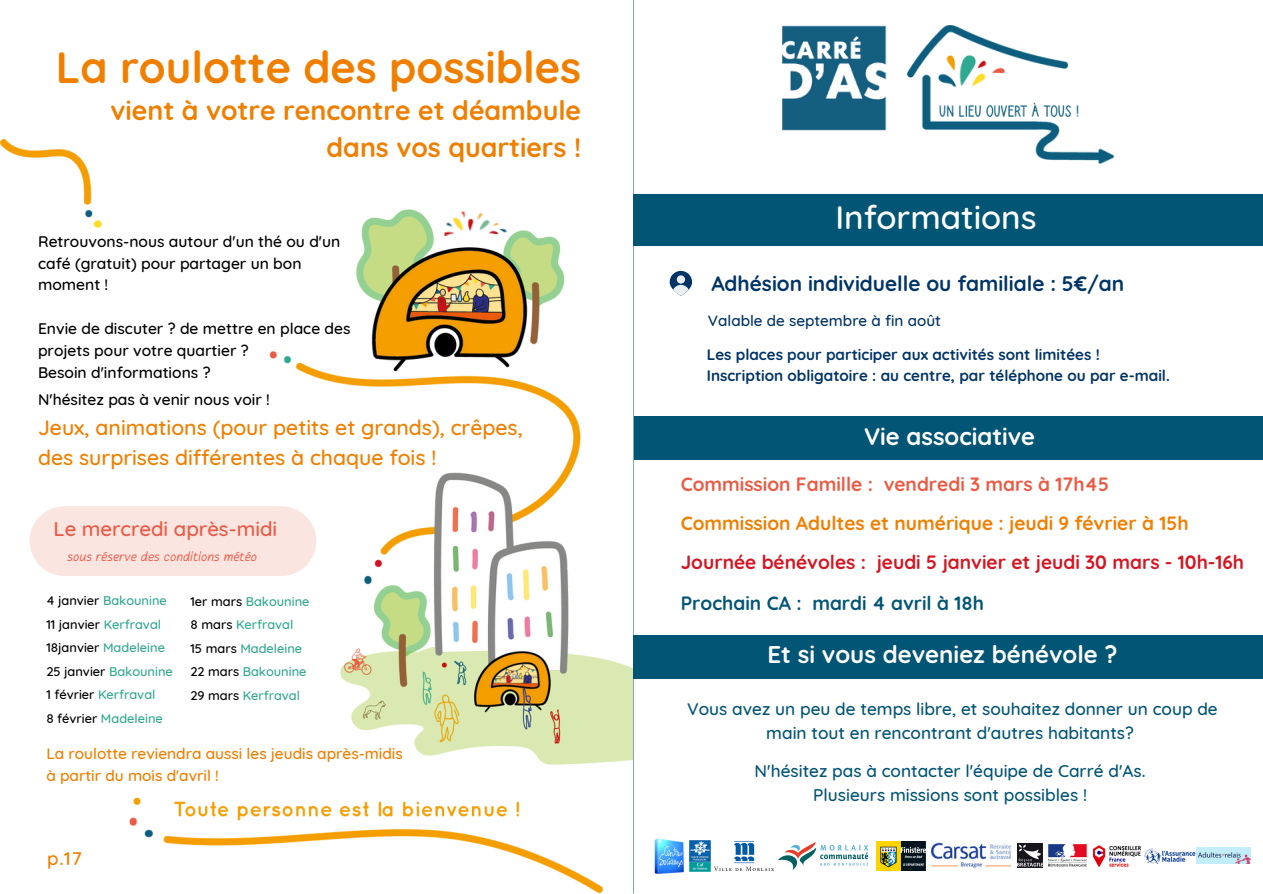
<style>
.page{position:relative;width:1263px;height:894px;background:#fff}
.page>*{position:absolute;margin:0;border:0;box-sizing:border-box;transform-origin:0 0}
.t1{font:700 43.65px "Quicksand";color:#f07f00}
.t2{font:500 33.15px "Quicksand";color:#fff}
.t3{font:700 26.85px/37.2px "Quicksand";color:#f07f00;text-align:right}
.t4{font:700 24.15px "Quicksand";color:#fff}
.t5{font:700 24px "Quicksand";color:#fff}
.t6{font:500 21.15px/29.5px "Quicksand";color:#f07f00}
.t7{font:700 20.85px "Quicksand";color:#013466}
.t8{font:500 20.4px "Quicksand";color:#eb5a44}
.t9{font:700 19.2px "Quicksand";color:#d41622}
.t10{font:700 19.2px "Quicksand";color:#f07f00}
.t11{font:700 19.2px "Quicksand";color:#eb5a44}
.t12{font:700 19.2px "Quicksand";color:#035575}
.t13{font:500 18.6px "Quicksand";color:#f07f00}
.t14{font:500 17.25px/23.4px "Quicksand";color:#035575;text-align:center}
.t15{font:500 15.6px/21.8px "Quicksand";color:#000}
.t16{font:500 15.45px/21.5px "Quicksand";color:#f07f00}
.t17{font:700 15.3px/21.3px "Quicksand";color:#013466}
.t18{font:500 15.3px "Quicksand";color:#013466}
.t19{font:italic 12.9px "Cakerolli";color:#eb5a44}
.t20{font:500 12.75px/23.5px "Quicksand";color:#34a991}
.s1{color:#000}
</style>
<div class="page">
<img style="left:0;top:140px;width:633px;height:752px">
<div style="left:30px;top:506px;width:286px;height:70px;background:#fbe5e1"></div>
<img style="left:444px;top:211px;width:63px;height:26px">
<hr style="left:633px;top:0;width:1px;height:893px;background:#87a8b9">
<div style="left:634px;top:194px;width:629px;height:52px;background:#035575"></div>
<div style="left:634px;top:634px;width:629px;height:44px;background:#035575"></div>
<svg style="left:670px;top:271px;width:22px;height:24px"></svg>
<img style="left:654px;top:838px;width:30px;height:36px">
<img style="left:690px;top:840px;width:21px;height:31px">
<img style="left:715px;top:841px;width:58px;height:29px">
<img style="left:778px;top:842px;width:91px;height:28px">
<img style="left:876px;top:841px;width:50px;height:29px">
<img style="left:931px;top:842px;width:81px;height:27px">
<img style="left:1017px;top:843px;width:25px;height:24px">
<img style="left:1048px;top:844px;width:39px;height:22px">
<img style="left:1092px;top:845px;width:105px;height:21px">
<img style="left:1197px;top:847px;width:54px;height:16px">
<div style="left:634px;top:415px;width:629px;height:44px;background:#035575"></div>
<img style="left:782px;top:26px;width:331px;height:137px">
<h1 class="t1" style="left:56px;top:39px;width:527px">La roulotte des possibles</h1>
<h3 class="t3" style="left:110px;top:91px;width:472px">vient à votre rencontre et déambule dans vos quartiers !</h3>
<p class="t15" style="left:38px;top:230px;width:304px">Retrouvons-nous autour d'un thé ou d'un café (gratuit) pour partager un bon moment !</p>
<p class="t15" style="left:38px;top:317px;width:314px">Envie de discuter ? de mettre en place des projets pour votre quartier ?<br>Besoin d'informations ?</p>
<p class="t15" style="left:38px;top:387px;width:233px">N'hésitez pas à venir nous voir !</p>
<h3 class="t6" style="left:38px;top:412px;width:486px">Jeux, animations (pour petits et grands), crêpes, des surprises différentes à chaque fois !</h3>
<h3 class="t8" style="left:53px;top:515px;width:225px">Le mercredi après-midi</h3>
<p class="t19" style="left:68px;top:551px;width:191px">sous réserve des conditions météo</p>
<p class="t20" style="left:46px;top:588px;width:128px"><span class="s1">4 janvier</span> Bakounine<br><span class="s1">11 janvier</span> Kerfraval<br><span class="s1">18janvier</span> Madeleine<br><span class="s1">25 janvier</span> Bakounine<br><span class="s1">1 février</span> Kerfraval<br><span class="s1">8 février</span> Madeleine</p>
<p class="t20" style="left:190px;top:589px;width:121px"><span class="s1">1er mars</span> Bakounine<br><span class="s1">8 mars</span> Kerfraval<br><span class="s1">15 mars</span> Madeleine<br><span class="s1">22 mars</span> Bakounine<br><span class="s1">29 mars</span> Kerfraval</p>
<p class="t16" style="left:46px;top:742px;width:358px">La roulotte reviendra aussi les jeudis après-midis à partir du mois d'avril !</p>
<h3 class="t13" style="left:47px;top:845px;width:36px">p.17</h3>
<h2 class="t2" style="left:835px;top:196px;width:203px">Informations</h2>
<h3 class="t7" style="left:711px;top:270px;width:414px">Adhésion individuelle ou familiale : 5€/an</h3>
<p class="t18" style="left:708px;top:310px;width:235px">Valable de septembre à fin août</p>
<p class="t17" style="left:707px;top:343px;width:465px">Les places pour participer aux activités sont limitées !<br>Inscription obligatoire : au centre, par téléphone ou par e-mail.</p>
<h3 class="t5" style="left:864px;top:421px;width:173px">Vie associative</h3>
<h3 class="t11" style="left:681px;top:472px;width:430px">Commission Famille : vendredi 3 mars à 17h45</h3>
<h3 class="t10" style="left:681px;top:511px;width:509px">Commission Adultes et numérique : jeudi 9 février à 15h</h3>
<h3 class="t9" style="left:681px;top:550px;width:565px">Journée bénévoles : jeudi 5 janvier et jeudi 30 mars - 10h-16h</h3>
<h3 class="t12" style="left:681px;top:590px;width:305px">Prochain CA : mardi 4 avril à 18h</h3>
<h3 class="t4" style="left:767px;top:638px;width:351px">Et si vous deveniez bénévole ?</h3>
<h3 class="t14" style="left:687px;top:697px;width:532px">Vous avez un peu de temps libre, et souhaitez donner un coup de main tout en rencontrant d'autres habitants?</h3>
<h3 class="t14" style="left:755px;top:758px;width:392px">N'hésitez pas à contacter l'équipe de Carré d'As.<br>Plusieurs missions sont possibles !</h3>
</div>
